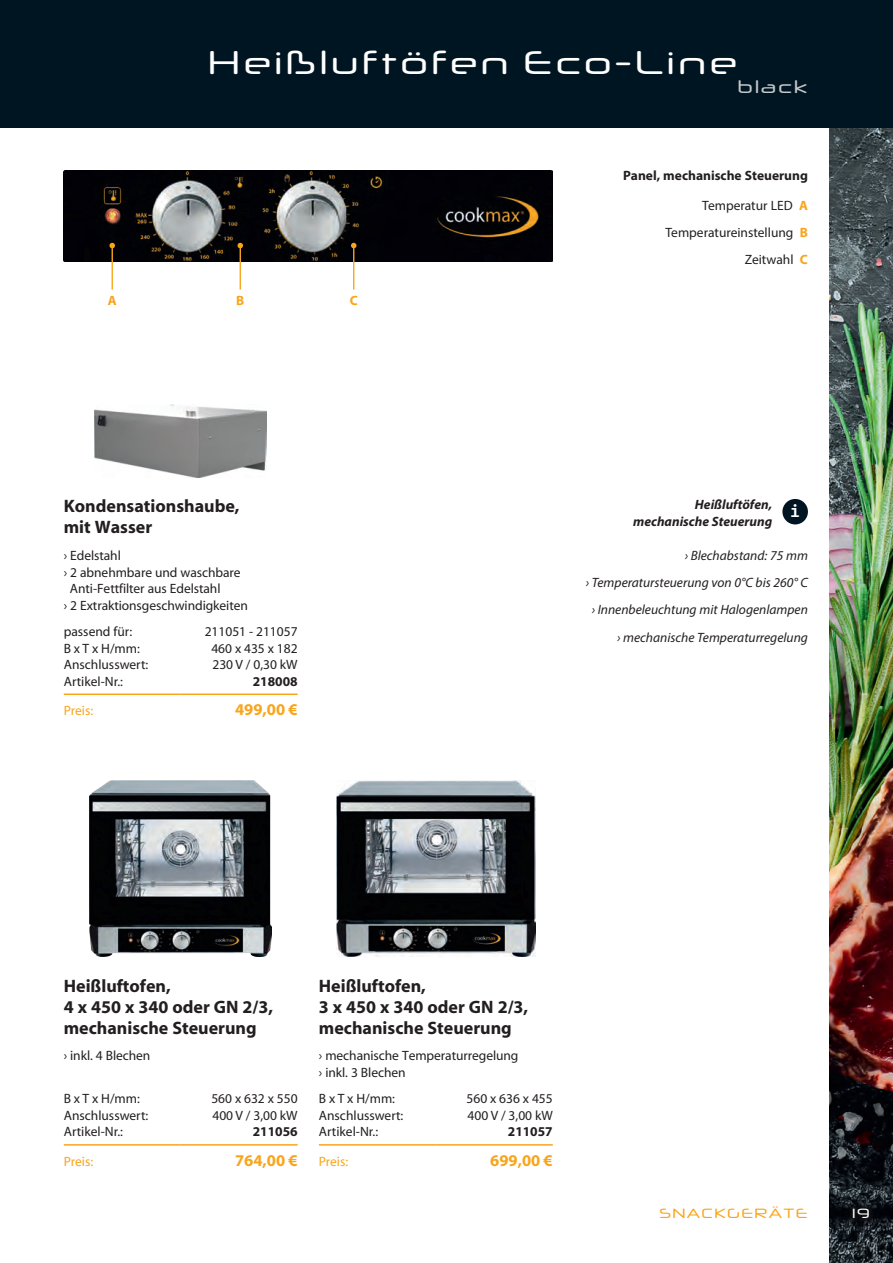
<style>
.page{position:relative;width:893px;height:1263px;background:#fff}
.page>*{position:absolute;margin:0;border:0;box-sizing:border-box;transform-origin:0 0}
.t1{font:33px "Neuropol X Rg";letter-spacing:.05em;color:#fff}
.t2{font:700 18px/21px "Myriad";color:#231f20}
.t3{font:18px "Neuropol X Rg";letter-spacing:.05em;color:#c5c8ca}
.t4{font:700 18px "Consolas";color:#fff}
.t5{font:700 16.5px "Myriad Pro";color:#f9a51b}
.t6{font:13.5px/16.5px "Myriad";letter-spacing:-.005em;color:#231f20}
.t7{font:italic 13.5px/27.2px "Myriad Pro";color:#231f20;text-align:right}
.t8{font:13.5px/27.2px "Myriad Pro";color:#231f20;text-align:right}
.t9{font:italic 700 13.5px/16.5px "Myriad Pro";color:#231f20;text-align:right}
.t10{font:700 13.5px "Myriad Pro";color:#231f20}
.t11{font:700 13.5px "Myriad";color:#231f20}
.t12{font:13.5px "Myriad";letter-spacing:-.005em;color:#f9a51b}
.t13{font:13.5px "Neuropol X Rg";letter-spacing:.05em;color:#f9a51b}
.t14{font:700 13.5px "Myriad";color:#f9a51b}
.t15{font:13.5px "Neuropol X Rg";color:#fff}
.s1{font-weight:700;color:#f9a51b}
</style>
<div class="page">
<img style="left:829px;top:128px;width:64px;height:1135px">
<div style="left:0;top:0;width:893px;height:128px;background:#001522"></div>
<div style="left:849px;top:1205px;width:24px;height:17px;background:#0f0f13"></div>
<img style="left:90px;top:781px;width:182px;height:175px">
<img style="left:336px;top:781px;width:199px;height:176px">
<img style="left:95px;top:405px;width:172px;height:73px">
<hr style="left:64px;top:693px;width:117px;height:2px;background:#f9a51b">
<hr style="left:181px;top:693px;width:117px;height:2px;background:#f9a51b">
<hr style="left:319px;top:1144px;width:117px;height:1px;background:#f9a51b">
<hr style="left:436px;top:1144px;width:117px;height:1px;background:#f9a51b">
<hr style="left:64px;top:1144px;width:117px;height:1px;background:#f9a51b">
<hr style="left:181px;top:1144px;width:117px;height:1px;background:#f9a51b">
<div style="left:782px;top:499px;width:26px;height:25px;background:#001522;border-radius:50%"></div>
<img style="left:64px;top:170px;width:489px;height:92px">
<hr style="left:112px;top:246px;width:1px;height:44px;background:#f9a51b">
<svg style="left:109px;top:243px;width:6px;height:5px"></svg>
<hr style="left:240px;top:246px;width:1px;height:44px;background:#f9a51b">
<svg style="left:237px;top:243px;width:6px;height:5px"></svg>
<hr style="left:353px;top:246px;width:1px;height:44px;background:#f9a51b">
<svg style="left:351px;top:243px;width:5px;height:5px"></svg>
<h1 class="t1" style="left:207px;top:36px;width:532px">Heißluftöfen Eco-Line</h1>
<h2 class="t3" style="left:737px;top:71px;width:72px">black</h2>
<p class="t14" style="left:108px;top:294px;width:10px">A</p>
<p class="t14" style="left:236px;top:294px;width:10px">B</p>
<p class="t14" style="left:350px;top:294px;width:10px">C</p>
<h2 class="t2" style="left:64px;top:496px;width:177px">Kondensationshaube, mit Wasser</h2>
<p class="t6" style="left:64px;top:548px;width:59px">› Edelstahl</p>
<p class="t6" style="left:64px;top:564px;width:178px">› 2 abnehmbare und waschbare</p>
<p class="t6" style="left:70px;top:581px;width:152px">Anti-Fettfilter aus Edelstahl</p>
<p class="t6" style="left:64px;top:597px;width:186px">› 2 Extraktionsgeschwindigkeiten</p>
<p class="t6" style="left:64px;top:624px;width:70px">passend für:</p>
<p class="t6" style="left:205px;top:624px;width:94px">211051 - 211057</p>
<p class="t6" style="left:64px;top:641px;width:78px">B x T x H/mm:</p>
<p class="t6" style="left:211px;top:641px;width:88px">460 x 435 x 182</p>
<p class="t6" style="left:64px;top:657px;width:86px">Anschlusswert:</p>
<p class="t6" style="left:212px;top:657px;width:87px">230 V / 0,30 kW</p>
<p class="t6" style="left:64px;top:674px;width:61px">Artikel-Nr.:</p>
<p class="t11" style="left:253px;top:674px;width:46px">218008</p>
<p class="t12" style="left:64px;top:704px;width:31px">Preis:</p>
<p class="t5" style="left:235px;top:699px;width:64px">499,00 €</p>
<p class="t10" style="left:623px;top:167px;width:186px">Panel, mechanische Steuerung</p>
<p class="t8" style="left:665px;top:192px;width:144px">Temperatur LED <span class="s1">A<br></span>Temperatureinstellung <span class="s1">B<br></span>Zeitwahl <span class="s1">C</span></p>
<p class="t9" style="left:633px;top:496px;width:141px">Heißluftöfen, mechanische Steuerung</p>
<h2 class="t4" style="left:790px;top:500px;width:11px">i</h2>
<p class="t7" style="left:586px;top:542px;width:224px">› Blechabstand: 75 mm<br>› Temperatursteuerung von 0°C bis 260° C › Innenbeleuchtung mit Halogenlampen › mechanische Temperaturregelung</p>
<h2 class="t2" style="left:64px;top:976px;width:211px">Heißluftofen,<br>4 x 450 x 340 oder GN 2/3, mechanische Steuerung</h2>
<p class="t6" style="left:64px;top:1048px;width:88px">› inkl. 4 Blechen</p>
<p class="t6" style="left:64px;top:1091px;width:78px">B x T x H/mm:</p>
<p class="t6" style="left:211px;top:1091px;width:88px">560 x 632 x 550</p>
<p class="t6" style="left:64px;top:1108px;width:86px">Anschlusswert:</p>
<p class="t6" style="left:212px;top:1108px;width:87px">400 V / 3,00 kW</p>
<p class="t6" style="left:64px;top:1124px;width:61px">Artikel-Nr.:</p>
<p class="t11" style="left:253px;top:1125px;width:46px">211056</p>
<p class="t12" style="left:64px;top:1154px;width:31px">Preis:</p>
<p class="t5" style="left:235px;top:1149px;width:64px">764,00 €</p>
<h2 class="t2" style="left:319px;top:976px;width:211px">Heißluftofen,<br>3 x 450 x 340 oder GN 2/3, mechanische Steuerung</h2>
<p class="t6" style="left:319px;top:1048px;width:201px">› mechanische Temperaturregelung › inkl. 3 Blechen</p>
<p class="t6" style="left:319px;top:1091px;width:78px">B x T x H/mm:</p>
<p class="t6" style="left:466px;top:1091px;width:88px">560 x 636 x 455</p>
<p class="t6" style="left:319px;top:1108px;width:86px">Anschlusswert:</p>
<p class="t6" style="left:468px;top:1108px;width:87px">400 V / 3,00 kW</p>
<p class="t6" style="left:319px;top:1124px;width:61px">Artikel-Nr.:</p>
<p class="t11" style="left:508px;top:1125px;width:46px">211057</p>
<p class="t12" style="left:319px;top:1154px;width:31px">Preis:</p>
<p class="t5" style="left:490px;top:1149px;width:64px">699,00 €</p>
<p class="t13" style="left:659px;top:1202px;width:150px">SNACKGERÄTE</p>
<p class="t15" style="left:852px;top:1202px;width:20px">19</p>
</div>
